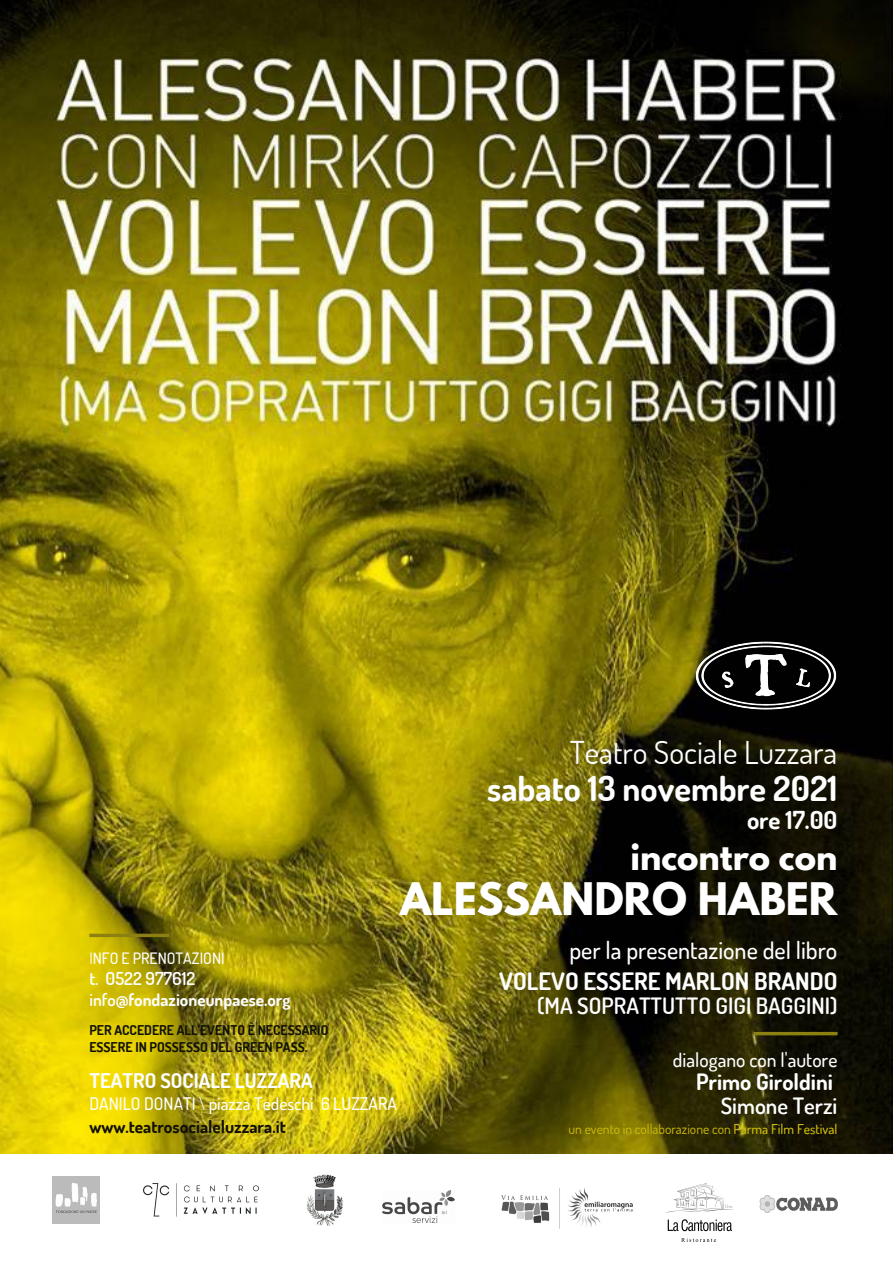
<style>
.page{position:relative;width:893px;height:1263px;background:#fff}
.page>*{position:absolute;margin:0;border:0;box-sizing:border-box;transform-origin:0 0}
.t1{font:700 39.75px "League Spartan";color:#fff}
.t2{font:700 34.5px "Dosis";color:#fff}
.t3{font:700 32.25px "League Spartan";color:#fff}
.t4{font:31.5px "Dosis";color:#fff}
.t5{font:700 24.75px "Dosis";color:#fff}
.t6{font:500 24px "Dosis";color:#fff}
.t7{font:700 24px "Dosis";color:#fff}
.t8{font:600 22.5px "Dosis";color:#fff}
.t9{font:700 22.5px "Dosis";color:#fff}
.t10{font:700 20.25px "Dosis";color:#fff}
.t11{font:500 19.5px "Dosis";color:#fff}
.t12{font:600 17.77px "Dosis";color:#fff}
.t13{font:500 17.4px "Dosis";color:#fff}
.t14{font:700 17.4px "Dosis";color:#111005}
.t15{font:700 17.1px "Dosis";color:#fff}
.t16{font:500 15.67px "Dosis";color:#fff}
.t17{font:13.65px "Dosis";color:#d0be0d}
.t18{font:700 13.5px "Dosis";color:#111005}
.s1{font-weight:400}
.s2{font-weight:600}
.s3{font-weight:500}
</style>
<div class="page">
<img style="left:0;top:0;width:893px;height:1154px">
<img style="left:52px;top:1176px;width:47px;height:47px">
<img style="left:759px;top:1196px;width:78px;height:16px">
<img style="left:306px;top:1174px;width:37px;height:52px">
<img style="left:143px;top:1183px;width:116px;height:34px">
<img style="left:382px;top:1191px;width:72px;height:31px">
<img style="left:665px;top:1183px;width:69px;height:59px">
<svg style="left:89px;top:934px;width:80px;height:3px"></svg>
<svg style="left:753px;top:1032px;width:84px;height:3px"></svg>
<img style="left:501px;top:1187px;width:132px;height:42px">
<img style="left:694px;top:638px;width:143px;height:75px">
<p class="t4" style="left:569px;top:732px;width:269px">Teatro Sociale Luzzara</p>
<p class="t2" style="left:487px;top:765px;width:352px">sabato 13 novembre 2021</p>
<p class="t5" style="left:747px;top:803px;width:92px">ore 17.00</p>
<p class="t3" style="left:630px;top:841px;width:208px">incontro con</p>
<p class="t1" style="left:400px;top:879px;width:439px">ALESSANDRO HABER</p>
<p class="t16" style="left:89px;top:948px;width:137px"><span class="s1">I</span>NFO E PRENOTAZIONI</p>
<p class="t12" style="left:89px;top:967px;width:107px">t. 0522 977612</p>
<p class="t15" style="left:89px;top:988px;width:202px"><span class="s2">info</span>@fondazioneunpaese.org</p>
<p class="t18" style="left:89px;top:1021px;width:240px">PER ACCEDERE ALL’EVENTO È NECESSARIO</p>
<p class="t18" style="left:89px;top:1038px;width:219px">ESSERE IN POSSESSO DEL GREEN PASS.</p>
<p class="t10" style="left:89px;top:1067px;width:225px">TEATRO SOCIALE LUZZARA</p>
<p class="t13" style="left:89px;top:1092px;width:309px">DANILO DONATI <span class="s1">\</span> piazza Tedeschi 6 LUZZARA</p>
<p class="t14" style="left:89px;top:1115px;width:198px">www.teatrosocialeluzzara.it</p>
<p class="t6" style="left:569px;top:934px;width:269px">per la presentazione del libro</p>
<p class="t7" style="left:499px;top:965px;width:340px">VOLEVO ESSERE MARLON BRANDO</p>
<p class="t8" style="left:537px;top:991px;width:302px">(MA SOPRATTUTTO GIGI BAGGINI)</p>
<p class="t11" style="left:673px;top:1046px;width:166px">dialogano con l'autore</p>
<p class="t9" style="left:696px;top:1067px;width:138px">Primo Giroldini</p>
<p class="t8" style="left:721px;top:1091px;width:118px">Simone Terzi</p>
<p class="t17" style="left:568px;top:1120px;width:270px">un evento in collaborazione con <span class="s3">Parma Film Festival</span></p>
</div>
